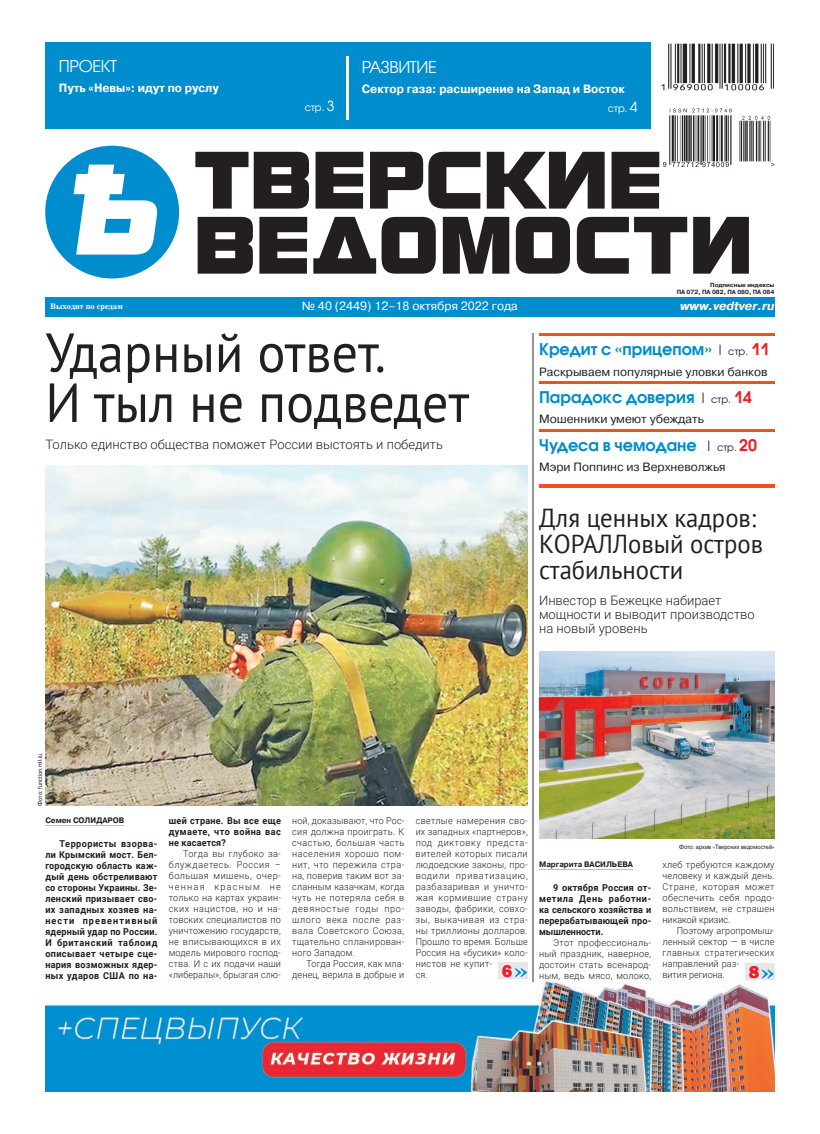
<style>
.page{position:relative;width:820px;height:1134px;background:#fff}
.page>*{position:absolute;margin:0;border:0;box-sizing:border-box;transform-origin:0 0}
.t1{font:55px/50px "PT Sans";color:#231f20;scale:.95 1}
.t2{font:26px/26px "PT Sans";color:#231f20;scale:.95 1}
.t3{font:800 18px "Franklin Gothic";color:#ee1d23}
.t4{font:16.1px "Avant Garde Gothic C";letter-spacing:-.02em;color:#fff}
.t5{font:600 16px "Avant Garde Gothic C";color:#008dcd}
.t6{font:300 13px/14px "Roboto";color:#231f20}
.t7{font:12px "Pragmatica C";color:#231f20}
.t8{font:700 12px "Pragmatica C";color:#fff;scale:.95 1}
.t9{font:12px "Pragmatica C";color:#fff}
.t10{font:italic 700 12px "Pragmatica C";color:#fff}
.t11{font:10px "Avant Garde Gothic C";color:#fff}
.t12{font:300 9.5px/11px "Roboto";letter-spacing:.025em;color:#231f20;scale:.96 1}
.t13{font:700 9.5px/11px "Roboto";letter-spacing:.025em;color:#231f20;text-align:justify;scale:.96 1}
.t14{font:300 9.5px "Roboto";letter-spacing:.025em;color:#231f20;scale:.95 1}
.t15{font:300 9.5px "Roboto";letter-spacing:.025em;color:#231f20;scale:.94 1}
.t16{font:300 9.5px "Roboto";letter-spacing:.055em;color:#231f20;scale:.96 1}
.t17{font:300 9.5px "Roboto";letter-spacing:.05em;color:#231f20;scale:.96 1}
.t18{font:700 9.5px "Roboto";letter-spacing:.025em;color:#231f20;scale:.95 1}
.t19{font:300 9.5px "Roboto";color:#231f20;scale:.95 1}
.t20{font:700 9.5px "Roboto";letter-spacing:.005em;color:#231f20;scale:.95 1}
.t21{font:700 9.5px "Roboto";letter-spacing:.045em;color:#231f20;scale:.96 1}
.t22{font:300 9.5px "Roboto";letter-spacing:.06em;color:#231f20;scale:.96 1}
.t23{font:700 9.5px "Roboto";letter-spacing:.055em;color:#231f20;scale:.96 1}
.t24{font:300 9.5px "Roboto";letter-spacing:.075em;color:#231f20;scale:.96 1}
.t25{font:300 9.5px "Roboto";letter-spacing:.065em;color:#231f20;scale:.96 1}
.t26{font:300 9.5px "Roboto";letter-spacing:.135em;color:#231f20;scale:.96 1}
.t27{font:700 9.5px "Roboto";color:#231f20;scale:.95 1}
.t28{font:700 8px "Pragmatica C";color:#231f20;scale:.95 1}
.t29{font:700 8px "Excelsior Cyr";color:#fff;scale:.95 1}
.t30{font:6px "Cyrvetica";color:#231f20;scale:.95 1}
.t31{font:700 6px/7px "Pragmatica C";color:#231f20;text-align:right}
.s1{font-size:14px}
.s2{font-weight:400;font-size:14px;color:#231f20}
.s3{font-weight:400;font-size:10px;color:#231f20}
.s4{color:#ee1d23}
</style>
<div class="page">
<svg style="left:195px;top:152px;width:553px;height:122px;fill:#231f20"></svg>
<div style="left:45px;top:146px;width:134px;height:132px;background:#008dcd;border-radius:50%"></div>
<svg style="left:74px;top:165px;width:83px;height:90px"></svg>
<div style="left:45px;top:43px;width:605px;height:86px;background:#008dcd"></div>
<div style="left:45px;top:297px;width:729px;height:20px;background:#008dcd"></div>
<img style="left:661px;top:43px;width:113px;height:48px">
<hr style="left:347px;top:56px;width:2px;height:64px;background:#fff">
<img style="left:45px;top:980px;width:729px;height:111px">
<hr style="left:539px;top:484px;width:235px;height:3px;background:#f05022">
<hr style="left:539px;top:870px;width:93px;height:1px;background:#c0bfbf">
<hr style="left:532px;top:333px;width:1px;height:648px;background:#939598">
<hr style="left:532px;top:336px;width:1px;height:646px;background:#939598">
<img style="left:662px;top:109px;width:112px;height:59px">
<hr style="left:45px;top:826px;width:79px;height:1px;background:#c0bfbf">
<hr style="left:539px;top:334px;width:235px;height:2px;background:#f05022">
<hr style="left:539px;top:381px;width:235px;height:2px;background:#f05022">
<hr style="left:539px;top:429px;width:235px;height:2px;background:#f05022">
<div style="left:744px;top:964px;width:30px;height:16px;background:#e6e7e9"></div>
<svg style="left:761px;top:969px;width:12px;height:9px"></svg>
<img style="left:45px;top:465px;width:482px;height:341px">
<div style="left:497px;top:962px;width:30px;height:17px;background:#e6e7e9"></div>
<svg style="left:515px;top:968px;width:12px;height:9px"></svg>
<img style="left:539px;top:652px;width:235px;height:186px">
<p class="t4" style="left:59px;top:60px;width:60px">ПРОЕКТ</p>
<p class="t8" style="left:59px;top:83px;width:170px">Путь «Невы»: идут по руслу</p>
<p class="t11" style="left:304px;top:104px;width:31px">стр. <span class="s1">3</span></p>
<p class="t4" style="left:362px;top:61px;width:76px">РАЗВИТИЕ</p>
<p class="t8" style="left:362px;top:84px;width:278px">Сектор газа: расширение на Запад и Восток</p>
<p class="t11" style="left:607px;top:105px;width:31px">стр. <span class="s1">4</span></p>
<p class="t29" style="left:51px;top:303px;width:78px">Выходит по средам</p>
<p class="t9" style="left:301px;top:302px;width:217px">№ 40 (2449) 12–18 октября 2022 года</p>
<p class="t31" style="left:676px;top:282px;width:99px">Подписные индексы<br>ПА 072, ПА 082, ПА 080, ПА 084</p>
<p class="t10" style="left:680px;top:301px;width:96px">www.vedtver.ru</p>
<p class="t1" style="left:45px;top:333px;width:447px">Ударный ответ.<br>И тыл не подведет</p>
<p class="t6" style="left:45px;top:438px;width:399px">Только единство общества поможет России выстоять и победить</p>
<p class="t5" style="left:539px;top:343px;width:232px">Кредит с «прицепом» <span class="s2">|</span> <span class="s3">стр.</span> <span class="s4">11</span></p>
<p class="t7" style="left:539px;top:367px;width:230px">Раскрываем популярные уловки банков</p>
<p class="t5" style="left:539px;top:391px;width:214px">Парадокс доверия <span class="s2">|</span> <span class="s3">стр.</span> <span class="s4">14</span></p>
<p class="t7" style="left:539px;top:415px;width:166px">Мошенники умеют убеждать</p>
<p class="t5" style="left:539px;top:439px;width:219px">Чудеса в чемодане <span class="s2">|</span> <span class="s3">стр.</span> <span class="s4">20</span></p>
<p class="t7" style="left:539px;top:462px;width:188px">Мэри Поппинс из Верхневолжья</p>
<p class="t2" style="left:539px;top:508px;width:237px">Для ценных кадров:<br>КОРАЛЛовый остров стабильности</p>
<p class="t6" style="left:539px;top:593px;width:217px">Инвестор в Бежецке набирает мощности и выводит производство на новый уровень</p>
<p class="t30" style="left:38px;top:806px;width:56px;rotate:-90deg">Фото: function.mil.ru</p>
<p class="t28" style="left:45px;top:817px;width:85px">Семен СОЛИДАРОВ</p>
<p class="t13" style="left:45px;top:838px;width:118px;text-indent:14px">Террористы взорва&shy;ли Крымский мост. Бел&shy;городскую область каж&shy;дый день обстреливают со стороны Украины. Зе&shy;ленский призывает сво&shy;их западных хозяев на&shy;нести превентивный ядерный удар по России.<br>И британский таблоид описывает четыре сце&shy;нария возможных ядер&shy;ных ударов США по на-</p>
<p class="t18" style="left:169px;top:815px;width:119px">шей стране. Вы все еще</p>
<p class="t21" style="left:169px;top:826px;width:118px">думаете, что война вас</p>
<p class="t18" style="left:169px;top:837px;width:62px">не касается?</p>
<p class="t12" style="left:183px;top:848px;width:103px">Тогда вы глубоко за-</p>
<p class="t22" style="left:169px;top:859px;width:118px">блуждаетесь. Россия –</p>
<p class="t16" style="left:169px;top:870px;width:118px">большая мишень, очер-</p>
<p class="t26" style="left:169px;top:881px;width:118px">ченная красным не</p>
<p class="t14" style="left:169px;top:892px;width:119px">только на картах украин-</p>
<p class="t17" style="left:169px;top:903px;width:118px">ских нацистов, но и на-</p>
<p class="t14" style="left:169px;top:914px;width:119px">товских специалистов по</p>
<p class="t14" style="left:169px;top:925px;width:119px">уничтожению государств,</p>
<p class="t12" style="left:169px;top:936px;width:118px">не вписывающихся в их</p>
<p class="t14" style="left:169px;top:947px;width:119px">модель мирового господ-</p>
<p class="t14" style="left:169px;top:958px;width:119px">ства. И с их подачи наши</p>
<p class="t15" style="left:169px;top:969px;width:121px">«либералы», брызгая слю-</p>
<p class="t15" style="left:292px;top:815px;width:121px">ной, доказывают, что Рос-</p>
<p class="t14" style="left:292px;top:826px;width:119px">сия должна проиграть. К</p>
<p class="t12" style="left:292px;top:837px;width:118px">счастью, большая часть</p>
<p class="t17" style="left:292px;top:848px;width:118px">населения хорошо пом-</p>
<p class="t12" style="left:292px;top:859px;width:118px">нит, что пережила стра-</p>
<p class="t14" style="left:292px;top:870px;width:119px">на, поверив таким вот за-</p>
<p class="t14" style="left:292px;top:881px;width:119px">сланным казачкам, когда</p>
<p class="t12" style="left:292px;top:892px;width:118px">чуть не потеряла себя в</p>
<p class="t24" style="left:292px;top:903px;width:118px">девяностые годы про-</p>
<p class="t25" style="left:292px;top:914px;width:118px">шлого века после раз-</p>
<p class="t12" style="left:292px;top:925px;width:118px">вала Советского Союза,</p>
<p class="t12" style="left:292px;top:936px;width:118px">тщательно спланирован-</p>
<p class="t14" style="left:292px;top:947px;width:67px">ного Западом.</p>
<p class="t14" style="left:306px;top:958px;width:104px">Тогда Россия, как мла-</p>
<p class="t14" style="left:292px;top:969px;width:119px">денец, верила в добрые и</p>
<p class="t12" style="left:415px;top:815px;width:118px">светлые намерения сво&shy;их западных «партнеров», под диктовку предста&shy;вителей которых писали людоедские законы, про&shy;водили приватизацию, разбазаривая и уничто&shy;жая кормившие страну заводы, фабрики, совхо&shy;зы, выкачивая из стра&shy;ны триллионы долларов.<br>Прошло то время. Больше<br>Россия на «бусики» коло&shy;нистов не купит-<br>ся.</p>
<p class="t3" style="left:501px;top:960px;width:12px">6</p>
<p class="t28" style="left:539px;top:861px;width:100px">Маргарита ВАСИЛЬЕВА</p>
<p class="t13" style="left:553px;top:882px;width:103px">9 октября Россия от-</p>
<p class="t23" style="left:539px;top:893px;width:118px">метила День работни-</p>
<p class="t20" style="left:539px;top:904px;width:119px">ка сельского хозяйства и</p>
<p class="t13" style="left:539px;top:915px;width:118px">перерабатывающей про-</p>
<p class="t27" style="left:539px;top:926px;width:69px">мышленности.</p>
<p class="t12" style="left:553px;top:937px;width:103px">Этот профессиональ-</p>
<p class="t12" style="left:539px;top:948px;width:118px">ный праздник, наверное,</p>
<p class="t12" style="left:539px;top:959px;width:118px">достоин стать всенарод-</p>
<p class="t12" style="left:539px;top:970px;width:118px">ным, ведь мясо, молоко,</p>
<p class="t30" style="left:679px;top:845px;width:102px">Фото: архив «Тверских ведомостей»</p>
<p class="t12" style="left:662px;top:859px;width:118px">хлеб требуются каждому</p>
<p class="t12" style="left:662px;top:870px;width:118px">человеку и каждый день.</p>
<p class="t16" style="left:662px;top:881px;width:118px">Стране, которая может</p>
<p class="t12" style="left:662px;top:892px;width:118px">обеспечить себя продо-</p>
<p class="t12" style="left:662px;top:903px;width:118px">вольствием, не страшен</p>
<p class="t19" style="left:662px;top:914px;width:73px">никакой кризис.</p>
<p class="t12" style="left:676px;top:925px;width:103px">Поэтому агропромыш-</p>
<p class="t12" style="left:662px;top:936px;width:118px">ленный сектор — в числе</p>
<p class="t12" style="left:662px;top:947px;width:118px">главных стратегических</p>
<p class="t12" style="left:662px;top:958px;width:81px">направлений раз-</p>
<p class="t19" style="left:662px;top:969px;width:67px">вития региона.</p>
<p class="t3" style="left:748px;top:962px;width:12px">8</p>
</div>
